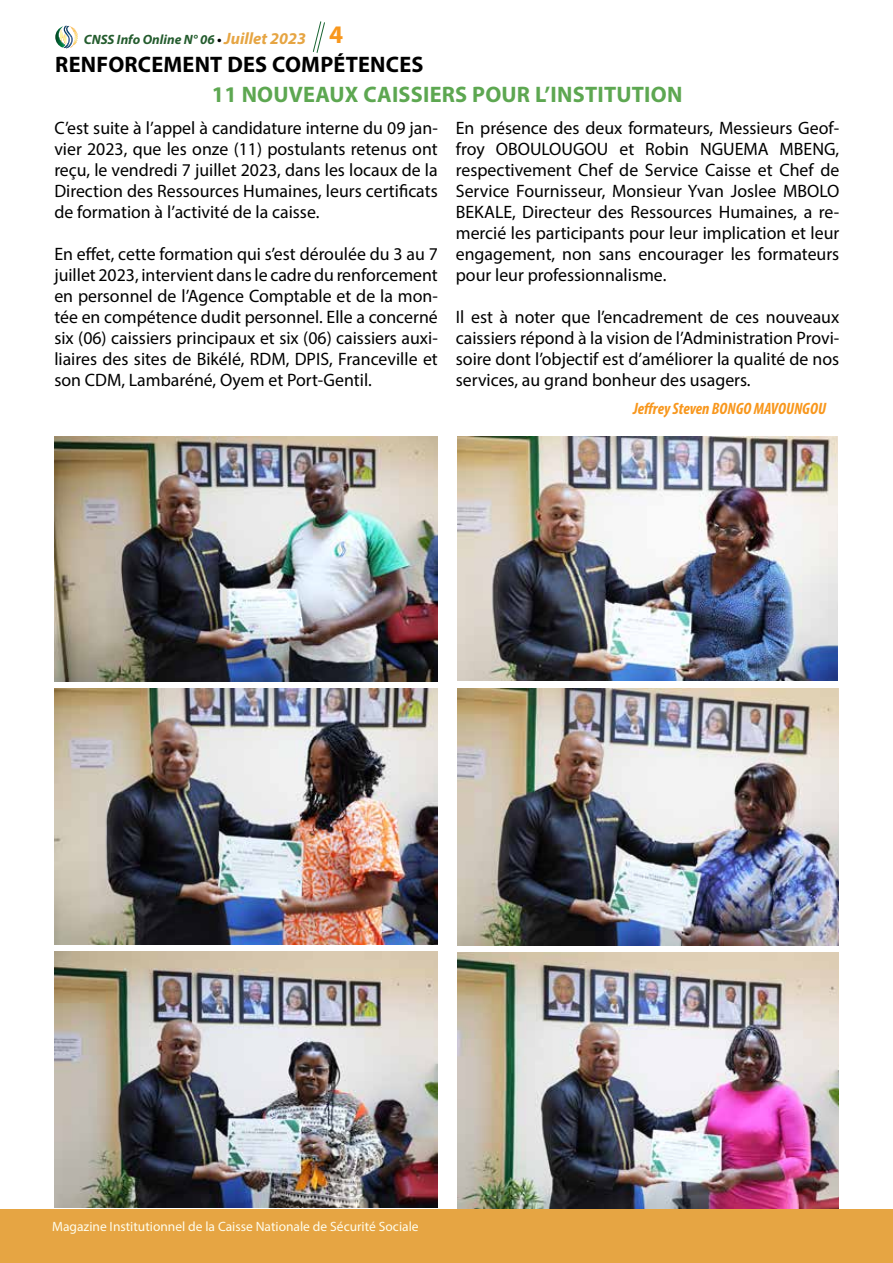
<style>
.page{position:relative;width:893px;height:1263px;background:#fff}
.page>*{position:absolute;margin:0;border:0;box-sizing:border-box;transform-origin:0 0}
.t1{font:700 22.5px "Myriad Pro";letter-spacing:.01em;color:#5da751}
.t2{font:700 22.5px "Myriad Pro";letter-spacing:.01em;color:#000}
.t3{font:18px/21px "Myriad Pro";color:#000;text-align:justify}
.t4{font:italic 700 condensed 16.5px "Myriad Pro";color:#f8971d}
.t5{font:13.5px "Myriad Pro";color:#fffdec}
.t6{font:italic 700 13.5px "Myriad Pro";color:#245c2e}
.s1{color:#000}
.s2{font-size:16.5px;color:#e6a543}
.s3{font-style:normal;font-size:25.35px;color:#f8971d}
</style>
<div class="page">
<div style="left:0;top:1209px;width:893px;height:54px;background:#e6a543"></div>
<svg style="left:55px;top:26px;width:23px;height:22px"></svg>
<svg style="left:312px;top:21px;width:13px;height:32px"></svg>
<img style="left:54px;top:437px;width:384px;height:244px">
<img style="left:457px;top:437px;width:381px;height:243px">
<img style="left:54px;top:689px;width:384px;height:256px">
<img style="left:457px;top:689px;width:382px;height:256px">
<img style="left:54px;top:951px;width:384px;height:256px">
<img style="left:457px;top:952px;width:382px;height:256px">
<p class="t6" style="left:84px;top:31px;width:261px">CNSS Info Online N° 06 <span class="s1">•</span> <span class="s2">Juillet 2023</span> <span class="s3">4</span></p>
<p class="t2" style="left:55px;top:50px;width:370px">RENFORCEMENT DES COMPÉTENCES</p>
<p class="t1" style="left:212px;top:80px;width:472px">11 NOUVEAUX CAISSIERS POUR L’INSTITUTION</p>
<p class="t3" style="left:54px;top:117px;width:385px">C’est suite à l’appel à candidature interne du 09 jan&shy;vier 2023, que les onze (11) postulants retenus ont reçu, le vendredi 7 juillet 2023, dans les locaux de la Direction des Ressources Humaines, leurs certificats de formation à l’activité de la caisse.</p>
<p class="t3" style="left:54px;top:243px;width:385px">En effet, cette formation qui s’est déroulée du 3 au 7 juillet 2023, intervient dans le cadre du renforcement en personnel de l’Agence Comptable et de la mon&shy;tée en compétence dudit personnel. Elle a concerné six (06) caissiers principaux et six (06) caissiers auxi&shy;liaires des sites de Bikélé, RDM, DPIS, Franceville et son CDM, Lambaréné, Oyem et Port-Gentil.</p>
<p class="t3" style="left:456px;top:117px;width:385px">En présence des deux formateurs, Messieurs Geof&shy;froy OBOULOUGOU et Robin NGUEMA MBENG, respectivement Chef de Service Caisse et Chef de Service Fournisseur, Monsieur Yvan Joslee MBOLO BEKALE, Directeur des Ressources Humaines, a re&shy;mercié les participants pour leur implication et leur engagement, non sans encourager les formateurs pour leur professionnalisme.</p>
<p class="t3" style="left:456px;top:306px;width:385px">Il est à noter que l’encadrement de ces nouveaux caissiers répond à la vision de l’Administration Provi&shy;soire dont l’objectif est d’améliorer la qualité de nos services, au grand bonheur des usagers.</p>
<p class="t4" style="left:633px;top:398px;width:194px">Jeffrey Steven BONGO MAVOUNGOU</p>
<p class="t5" style="left:52px;top:1218px;width:368px">Magazine Institutionnel de la Caisse Nationale de Sécurité Sociale</p>
</div>
